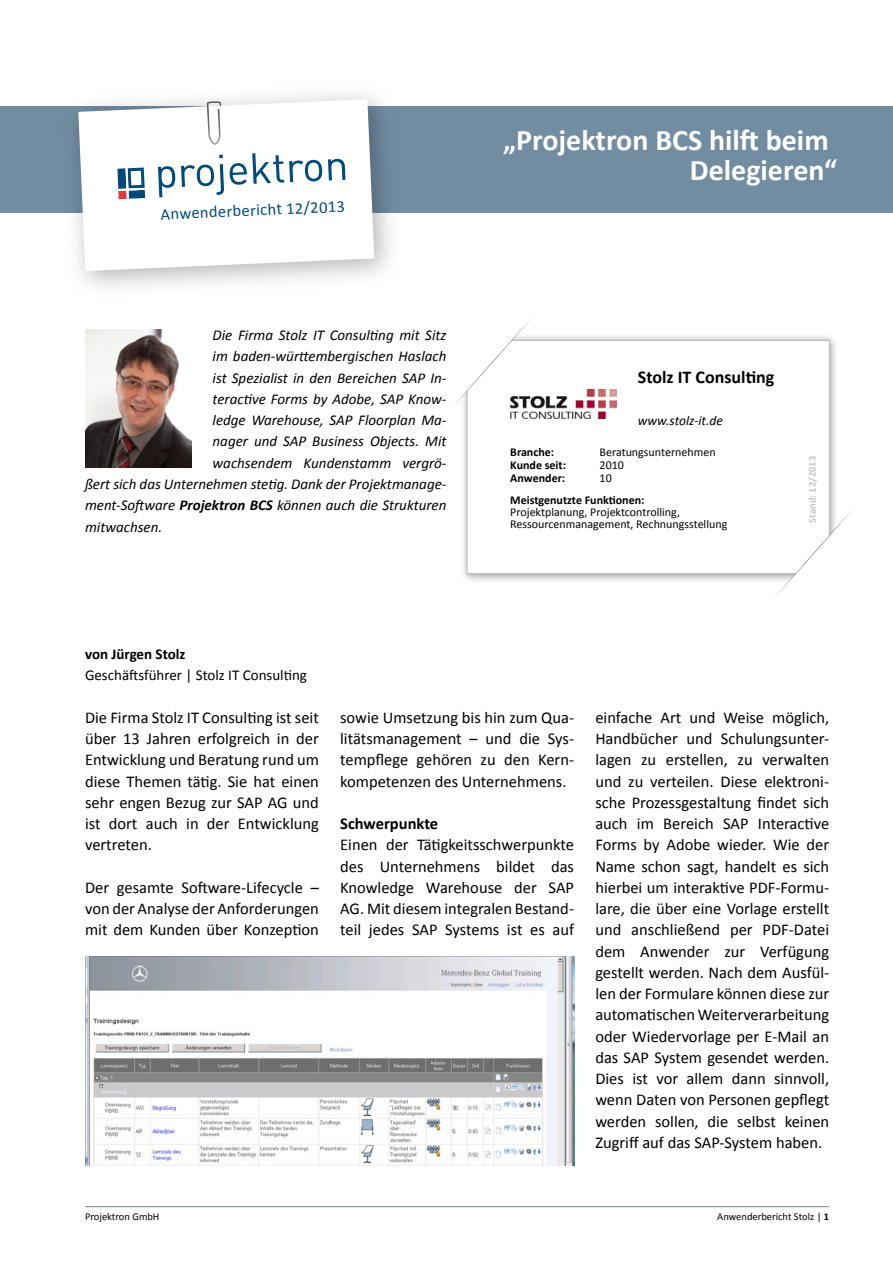
<style>
.page{position:relative;width:893px;height:1263px;background:#fff}
.page>*{position:absolute;margin:0;border:0;box-sizing:border-box;transform-origin:0 0}
.t1{font:700 30px/30px "Calibri";color:#fff;text-align:right}
.t2{font:700 18px "Calibri";color:#000}
.t3{font:16.5px/21.3px "Calibri";color:#000;text-align:justify}
.t4{font:16.5px "Calibri";color:#004b7c}
.t5{font:700 16.5px "Calibri";color:#000}
.t6{font:italic 15px "Calibri";color:#000}
.t7{font:15px "Calibri";color:#000}
.t8{font:700 15px "Calibri";color:#000}
.t9{font:italic 13.5px "Calibri";color:#000}
.t10{font:12px/12px "Calibri";color:#000}
.t11{font:700 12px "Calibri";color:#000}
.t12{font:10.5px "Calibri";color:#000}
.t13{font:700 10.5px "Calibri";color:#c5c6c8}
.s1{font-weight:700}
</style>
<div class="page">
<hr style="left:85px;top:1206px;width:744px;height:1px;background:#728ca2">
<div style="left:0;top:106px;width:893px;height:107px;background:#728ca2"></div>
<svg style="left:78px;top:99px;width:296px;height:172px;fill:#fff"></svg>
<svg style="left:117px;top:166px;width:58px;height:33px;background:#a3b8c9"></svg>
<svg style="left:181px;top:153px;width:141px;height:42px;background:#d0dee7"></svg>
<svg style="left:328px;top:159px;width:17px;height:21px"></svg>
<svg style="left:207px;top:101px;width:14px;height:44px"></svg>
<img style="left:463px;top:336px;width:373px;height:245px">
<div style="left:467px;top:340px;width:362px;height:234px;background:#fff"></div>
<div style="left:467px;top:340px;width:362px;height:234px;border:1px solid #b1b3b4"></div>
<svg style="left:772px;top:508px;width:81px;height:90px"></svg>
<svg style="left:455px;top:319px;width:78px;height:89px"></svg>
<img style="left:510px;top:389px;width:107px;height:30px">
<img style="left:85px;top:330px;width:106px;height:138px">
<img style="left:85px;top:957px;width:489px;height:209px">
<p class="t4" style="left:160px;top:203px;width:186px;rotate:-2deg">Anwenderbericht 12/2013</p>
<p class="t6" style="left:213px;top:325px;width:235px">Die Firma Stolz IT Consulting mit Sitz</p>
<p class="t6" style="left:213px;top:346px;width:235px">im baden-württembergischen Haslach</p>
<p class="t6" style="left:213px;top:367px;width:235px">ist Spezialist in den Bereichen SAP In-</p>
<p class="t6" style="left:213px;top:389px;width:235px">teractive Forms by Adobe, SAP Know-</p>
<p class="t6" style="left:213px;top:410px;width:235px">ledge Warehouse, SAP Floorplan Ma-</p>
<p class="t6" style="left:213px;top:431px;width:235px">nager und SAP Business Objects. Mit</p>
<p class="t6" style="left:213px;top:452px;width:235px">wachsendem Kundenstamm vergrö-</p>
<p class="t6" style="left:85px;top:474px;width:363px">ßert sich das Unternehmen stetig. Dank der Projektmanage-</p>
<p class="t6" style="left:85px;top:495px;width:363px">ment-Software <span class="s1">Projektron BCS</span> können auch die Strukturen</p>
<p class="t6" style="left:85px;top:516px;width:79px">mitwachsen.</p>
<p class="t8" style="left:85px;top:644px;width:102px">von Jürgen Stolz</p>
<p class="t7" style="left:85px;top:666px;width:223px">Geschäftsführer | Stolz IT Consulting</p>
<h1 class="t1" style="left:503px;top:125px;width:336px">„Projektron BCS hilft beim<br>Delegieren“</h1>
<p class="t2" style="left:638px;top:365px;width:138px">Stolz IT Consulting</p>
<p class="t9" style="left:638px;top:412px;width:87px">www.stolz-it.de</p>
<p class="t11" style="left:510px;top:444px;width:45px">Branche:</p>
<p class="t10" style="left:600px;top:446px;width:118px">Beratungsunternehmen</p>
<p class="t11" style="left:510px;top:457px;width:57px">Kunde seit:</p>
<p class="t10" style="left:600px;top:459px;width:26px">2010</p>
<p class="t11" style="left:510px;top:470px;width:56px">Anwender:</p>
<p class="t10" style="left:600px;top:472px;width:14px">10</p>
<p class="t11" style="left:510px;top:492px;width:136px">Meistgenutzte Funktionen:</p>
<p class="t10" style="left:510px;top:506px;width:219px">Projektplanung, Projektcontrolling,<br>Ressourcenmanagement, Rechnungsstellung</p>
<p class="t13" style="left:806px;top:523px;width:68px;rotate:-90deg">Stand: 12/2013</p>
<p class="t3" style="left:85px;top:707px;width:235px">Die Firma Stolz IT Consulting ist seit über 13 Jahren erfolgreich in der Entwicklung und Beratung rund um diese Themen tätig. Sie hat einen sehr engen Bezug zur SAP AG und ist dort auch in der Entwicklung vertreten.</p>
<p class="t3" style="left:85px;top:877px;width:235px">Der gesamte Software-Lifecycle – von der Analyse der Anforderungen mit dem Kunden über Konzeption</p>
<p class="t3" style="left:340px;top:707px;width:235px">sowie Umsetzung bis hin zum Qua&shy;litätsmanagement – und die Sys&shy;tempflege gehören zu den Kern&shy;kompetenzen des Unternehmens.</p>
<p class="t5" style="left:340px;top:813px;width:99px">Schwerpunkte</p>
<p class="t3" style="left:340px;top:834px;width:235px">Einen der Tätigkeitsschwerpunkte des Unternehmens bildet das Knowledge Warehouse der SAP AG. Mit diesem integralen Bestand&shy;teil jedes SAP Systems ist es auf</p>
<p class="t3" style="left:595px;top:707px;width:235px">einfache Art und Weise möglich, Handbücher und Schulungsunter&shy;lagen zu erstellen, zu verwalten und zu verteilen. Diese elektroni&shy;sche Prozessgestaltung findet sich auch im Bereich SAP Interactive Forms by Adobe wieder. Wie der Name schon sagt, handelt es sich hierbei um interaktive PDF-Formu&shy;lare, die über eine Vorlage erstellt und anschließend per PDF-Datei dem Anwender zur Verfügung gestellt werden. Nach dem Ausfül&shy;len der Formulare können diese zur automatischen Weiterverarbeitung oder Wiedervorlage per E-Mail an das SAP System gesendet werden.<br>Dies ist vor allem dann sinnvoll, wenn Daten von Personen gepflegt werden sollen, die selbst keinen Zugriff auf das SAP-System haben.</p>
<p class="t12" style="left:85px;top:1210px;width:76px">Projektron GmbH</p>
<p class="t12" style="left:717px;top:1210px;width:113px">Anwenderbericht Stolz | <span class="s1">1</span></p>
</div>
